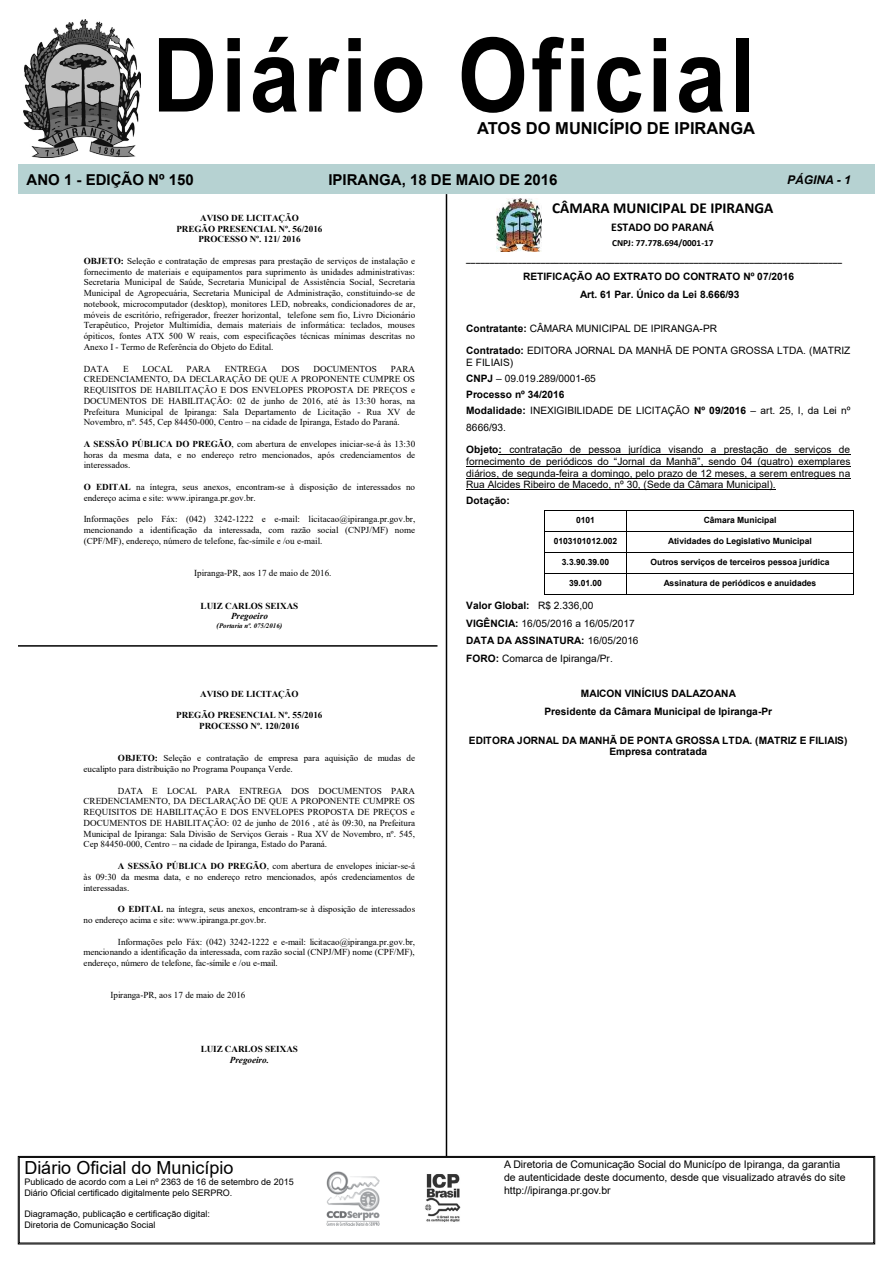
<style>
.page{position:relative;width:893px;height:1263px;background:#fff}
.page>*{position:absolute;margin:0;border:0;box-sizing:border-box;transform-origin:0 0}
.t1{font:700 102.6px "Arial";letter-spacing:.04em;color:#000;scale:.88 1}
.t2{font:18px "Arial";color:#000}
.t3{font:700 16.5px "Arial";color:#000}
.t4{font:700 15.3px "Calibri";color:#000}
.t5{font:700 15px "Arial";color:#000}
.t6{font:italic 700 12px "Arial";color:#000}
.t7{font:700 11.85px "Calibri";color:#000}
.t8{font:10.5px/12.6px "Arial";color:#000}
.t9{font:10.2px/15.9px "Arial";color:#000}
.t10{font:700 10.2px/17.7px "Arial";color:#000;text-align:center}
.t11{font:700 9.3px "Calibri";letter-spacing:-.005em;color:#000}
.t12{font:9.15px/10.8px "Times New Roman";color:#000;text-align:justify}
.t13{font:700 9.15px/10.8px "Times New Roman";color:#000;text-align:center}
.t14{font:italic 700 9.15px "Times New Roman";color:#000}
.t15{font:9px/10.8px "Arial";color:#000}
.t16{font:700 8.55px "Arial";letter-spacing:-.01em;color:#000}
.t17{font:italic 700 6.9px "Times New Roman";letter-spacing:.005em;color:#000}
.s1{font-weight:700}
.s2{font-size:7.5px}
</style>
<div class="page">
<svg style="left:18px;top:1156px;width:857px;height:88px"></svg>
<div style="left:19px;top:1157px;width:855px;height:86px;border:1px solid #000"></div>
<div style="left:18px;top:165px;width:857px;height:29px;background:#b6d2d2"></div>
<img style="left:24px;top:20px;width:116px;height:138px">
<img style="left:307px;top:1170px;width:93px;height:56px">
<img style="left:409px;top:1165px;width:67px;height:66px">
<hr style="left:446px;top:194px;width:1px;height:962px;background:#000">
<img style="left:496px;top:199px;width:45px;height:52px">
<hr style="left:499px;top:454px;width:352px;height:1px;background:#000">
<hr style="left:466px;top:466px;width:385px;height:1px;background:#000">
<hr style="left:466px;top:478px;width:385px;height:1px;background:#000">
<hr style="left:466px;top:489px;width:310px;height:1px;background:#000">
<hr style="left:545px;top:510px;width:81px;height:1px;background:#000">
<hr style="left:627px;top:510px;width:226px;height:1px;background:#000">
<hr style="left:545px;top:531px;width:81px;height:1px;background:#000">
<hr style="left:627px;top:531px;width:226px;height:1px;background:#000">
<hr style="left:545px;top:552px;width:81px;height:1px;background:#000">
<hr style="left:627px;top:552px;width:226px;height:1px;background:#000">
<hr style="left:545px;top:573px;width:81px;height:1px;background:#000">
<hr style="left:627px;top:573px;width:226px;height:1px;background:#000">
<svg style="left:544px;top:510px;width:1px;height:85px"></svg>
<hr style="left:545px;top:594px;width:81px;height:1px;background:#000">
<svg style="left:626px;top:510px;width:1px;height:85px"></svg>
<hr style="left:627px;top:594px;width:226px;height:1px;background:#000">
<svg style="left:853px;top:510px;width:1px;height:85px"></svg>
<hr style="left:18px;top:645px;width:419px;height:2px;background:#000">
<h1 class="t1" style="left:152px;top:3px;width:686px">Diário Oficial</h1>
<h3 class="t3" style="left:477px;top:117px;width:280px">ATOS DO MUNICÍPIO DE IPIRANGA</h3>
<h3 class="t5" style="left:27px;top:169px;width:169px">ANO 1 - EDIÇÃO Nº 150</h3>
<h3 class="t5" style="left:328px;top:169px;width:231px">IPIRANGA, 18 DE MAIO DE 2016</h3>
<h3 class="t6" style="left:787px;top:172px;width:65px">PÁGINA - 1</h3>
<p class="t13" style="left:176px;top:212px;width:148px">AVISO DE LICITAÇÃO<br>PREGÃO PRESENCIAL Nº. 56/2016<br>PROCESSO Nº. 121/ 2016</p>
<p class="t12" style="left:84px;top:255px;width:333px"><span class="s1">OBJETO:</span> Seleção e contratação de empresas para prestação de serviços de instalação e fornecimento de materiais e equipamentos para suprimento às unidades administrativas:<br>Secretaria Municipal de Saúde, Secretaria Municipal de Assistência Social, Secretaria Municipal de Agropecuária, Secretaria Municipal de Administração, constituindo-se de notebook, microcomputador (desktop), monitores LED, nobreaks, condicionadores de ar, móveis de escritório, refrigerador, freezer horizontal, telefone sem fio, Livro Dicionário Terapêutico, Projetor Multimídia, demais materiais de informática: teclados, mouses ópiticos, fontes ATX 500 W reais, com especificações técnicas mínimas descritas no Anexo I - Termo de Referência do Objeto do Edital.</p>
<p class="t12" style="left:84px;top:363px;width:27px">DATA</p>
<p class="t12" style="left:123px;top:363px;width:7px">E</p>
<p class="t12" style="left:143px;top:363px;width:32px">LOCAL</p>
<p class="t12" style="left:187px;top:363px;width:26px">PARA</p>
<p class="t12" style="left:225px;top:363px;width:44px">ENTREGA</p>
<p class="t12" style="left:281px;top:363px;width:20px">DOS</p>
<p class="t12" style="left:314px;top:363px;width:65px">DOCUMENTOS</p>
<p class="t12" style="left:84px;top:363px;width:333px;text-indent:307px">PARA CREDENCIAMENTO, DA DECLARAÇÃO DE QUE A PROPONENTE CUMPRE OS REQUISITOS DE HABILITAÇÃO E DOS ENVELOPES PROPOSTA DE PREÇOS e DOCUMENTOS DE HABILITAÇÃO: 02 de junho de 2016, até às 13:30 horas, na Prefeitura Municipal de Ipiranga: Sala Departamento de Licitação - Rua XV de Novembro, nº. 545, Cep 84450-000, Centro – na cidade de Ipiranga, Estado do Paraná.</p>
<p class="t12" style="left:84px;top:438px;width:333px"><span class="s1">A SESSÃO PÚBLICA DO PREGÃO</span>, com abertura de envelopes iniciar-se-á às 13:30 horas da mesma data, e no endereço retro mencionados, após credenciamentos de interessados.</p>
<p class="t12" style="left:84px;top:481px;width:333px"><span class="s1">O EDITAL</span> na íntegra, seus anexos, encontram-se à disposição de interessados no endereço acima e site: www.ipiranga.pr.gov.br.</p>
<p class="t12" style="left:84px;top:514px;width:333px">Informações pelo Fáx: (042) 3242-1222 e e-mail: licitacao@ipiranga.pr.gov.br, mencionando a identificação da interessada, com razão social (CNPJ/MF) nome (CPF/MF), endereço, número de telefone, fac-símile e /ou e-mail.</p>
<p class="t12" style="left:194px;top:567px;width:139px">Ipiranga-PR, aos 17 de maio de 2016.</p>
<p class="t13" style="left:201px;top:600px;width:99px">LUIZ CARLOS SEIXAS</p>
<p class="t14" style="left:231px;top:610px;width:38px">Pregoeiro</p>
<p class="t17" style="left:216px;top:621px;width:67px"><span class="s2">(</span>Portaria nº. 075/2016<span class="s2">)</span></p>
<p class="t8" style="left:178px;top:571px;width:199px">PREFEITURA MUNICIPAL DE IPIRANGA</p>
<p class="t13" style="left:200px;top:688px;width:100px">AVISO DE LICITAÇÃO</p>
<p class="t13" style="left:176px;top:709px;width:148px">PREGÃO PRESENCIAL Nº. 55/2016<br>PROCESSO Nº. 120/2016</p>
<p class="t12" style="left:84px;top:752px;width:333px;text-indent:34px"><span class="s1">OBJETO:</span> Seleção e contratação de empresa para aquisição de mudas de eucalipto para distribuição no Programa Poupança Verde.</p>
<p class="t12" style="left:84px;top:785px;width:333px;text-indent:34px">DATA E LOCAL PARA ENTREGA DOS DOCUMENTOS PARA CREDENCIAMENTO, DA DECLARAÇÃO DE QUE A PROPONENTE CUMPRE OS REQUISITOS DE HABILITAÇÃO E DOS ENVELOPES PROPOSTA DE PREÇOS e DOCUMENTOS DE HABILITAÇÃO: 02 de junho de 2016 , até às 09:30, na Prefeitura Municipal de Ipiranga: Sala Divisão de Serviços Gerais - Rua XV de Novembro, nº. 545, Cep 84450-000, Centro – na cidade de Ipiranga, Estado do Paraná.</p>
<p class="t12" style="left:84px;top:860px;width:333px;text-indent:34px"><span class="s1">A SESSÃO PÚBLICA DO PREGÃO</span>, com abertura de envelopes iniciar-se-á às 09:30 da mesma data, e no endereço retro mencionados, após credenciamentos de interessadas.</p>
<p class="t12" style="left:84px;top:903px;width:333px;text-indent:34px"><span class="s1">O EDITAL</span> na íntegra, seus anexos, encontram-se à disposição de interessados no endereço acima e site: www.ipiranga.pr.gov.br.</p>
<p class="t12" style="left:84px;top:936px;width:333px;text-indent:34px">Informações pelo Fáx: (042) 3242-1222 e e-mail: licitacao@ipiranga.pr.gov.br, mencionando a identificação da interessada, com razão social (CNPJ/MF) nome (CPF/MF), endereço, número de telefone, fac-símile e /ou e-mail.</p>
<p class="t12" style="left:110px;top:989px;width:137px">Ipiranga-PR, aos 17 de maio de 2016</p>
<p class="t13" style="left:201px;top:1043px;width:99px">LUIZ CARLOS SEIXAS</p>
<p class="t14" style="left:230px;top:1053px;width:41px">Pregoeiro.</p>
<h2 class="t2" style="left:24px;top:1155px;width:211px">Diário Oficial do Município</h2>
<p class="t15" style="left:24px;top:1176px;width:271px">Publicado de acordo com a Lei nº 2363 de 16 de setembro de 2015<br>Diário Oficial certificado digitalmente pelo SERPRO.</p>
<p class="t15" style="left:24px;top:1209px;width:187px">Diagramação, publicação e certificação digital:<br>Diretoria de Comunicação Social</p>
<h3 class="t4" style="left:552px;top:197px;width:223px">CÂMARA MUNICIPAL DE IPIRANGA</h3>
<p class="t7" style="left:611px;top:219px;width:104px">ESTADO DO PARANÁ</p>
<p class="t11" style="left:612px;top:236px;width:103px">CNPJ: 77.778.694/0001-17</p>
<p class="t10" style="left:523px;top:267px;width:272px">RETIFICAÇÃO AO EXTRATO DO CONTRATO Nº 07/2016<br>Art. 61 Par. Único da Lei 8.666/93</p>
<p class="t9" style="left:466px;top:318px;width:386px;line-height:21.8px"><span class="s1">Contratante:</span> CÂMARA MUNICIPAL DE IPIRANGA-PR<br><span class="s1">Contratado:</span> EDITORA JORNAL DA MANHÃ DE PONTA GROSSA LTDA. (MATRIZ</p>
<p class="t9" style="left:466px;top:355px;width:386px">E FILIAIS)<br><span class="s1">CNPJ</span> – 09.019.289/0001-65<br><span class="s1">Processo nº 34/2016<br>Modalidade:</span> INEXIGIBILIDADE DE LICITAÇÃO <span class="s1">Nº 09/2016</span> – art. 25, I, da Lei nº</p>
<p class="t9" style="left:466px;top:417px;width:385px;line-height:21.6px">8666/93.<br><span class="s1">Objeto:</span> contratação de pessoa jurídica visando a prestação de serviços de</p>
<p class="t9" style="left:466px;top:456px;width:386px;line-height:11.7px;text-align:justify">fornecimento de periódicos do “Jornal da Manhã”, sendo 04 (quatro) exemplares diários, de segunda-feira a domingo, pelo prazo de 12 meses, a serem entregues na Rua Alcides Ribeiro de Macedo, nº 30, (Sede da Câmara Municipal).</p>
<p class="t10" style="left:466px;top:492px;width:45px">Dotação:</p>
<p class="t11" style="left:466px;top:252px;width:377px">_________________________________________________________________________________</p>
<p class="t16" style="left:576px;top:514px;width:20px">0101</p>
<p class="t16" style="left:704px;top:514px;width:74px">Câmara Municipal</p>
<p class="t16" style="left:554px;top:535px;width:65px">0103101012.002</p>
<p class="t16" style="left:668px;top:535px;width:145px">Atividades do Legislativo Municipal</p>
<p class="t16" style="left:562px;top:556px;width:49px">3.3.90.39.00</p>
<p class="t16" style="left:650px;top:556px;width:181px">Outros serviços de terceiros pessoa jurídica</p>
<p class="t16" style="left:569px;top:577px;width:35px">39.01.00</p>
<p class="t16" style="left:664px;top:577px;width:154px">Assinatura de periódicos e anuidades</p>
<p class="t9" style="left:466px;top:597px;width:174px;line-height:17.5px"><span class="s1">Valor Global:</span> R$ 2.336,00<br><span class="s1">VIGÊNCIA:</span> 16/05/2016 a 16/05/2017<br><span class="s1">DATA DA ASSINATURA:</span> 16/05/2016<br><span class="s1">FORO:</span> Comarca de Ipiranga/Pr.</p>
<p class="t10" style="left:545px;top:685px;width:229px">MAICON VINÍCIUS DALAZOANA<br>Presidente da Câmara Municipal de Ipiranga-Pr</p>
<p class="t10" style="left:469px;top:734px;width:380px;line-height:11.6px">EDITORA JORNAL DA MANHÃ DE PONTA GROSSA LTDA. (MATRIZ E FILIAIS)<br>Empresa contratada</p>
<p class="t8" style="left:504px;top:1158px;width:343px">A Diretoria de Comunicação Social do Municípo de Ipiranga, da garantia de autenticidade deste documento, desde que visualizado através do site http://ipiranga.pr.gov.br</p>
</div>
